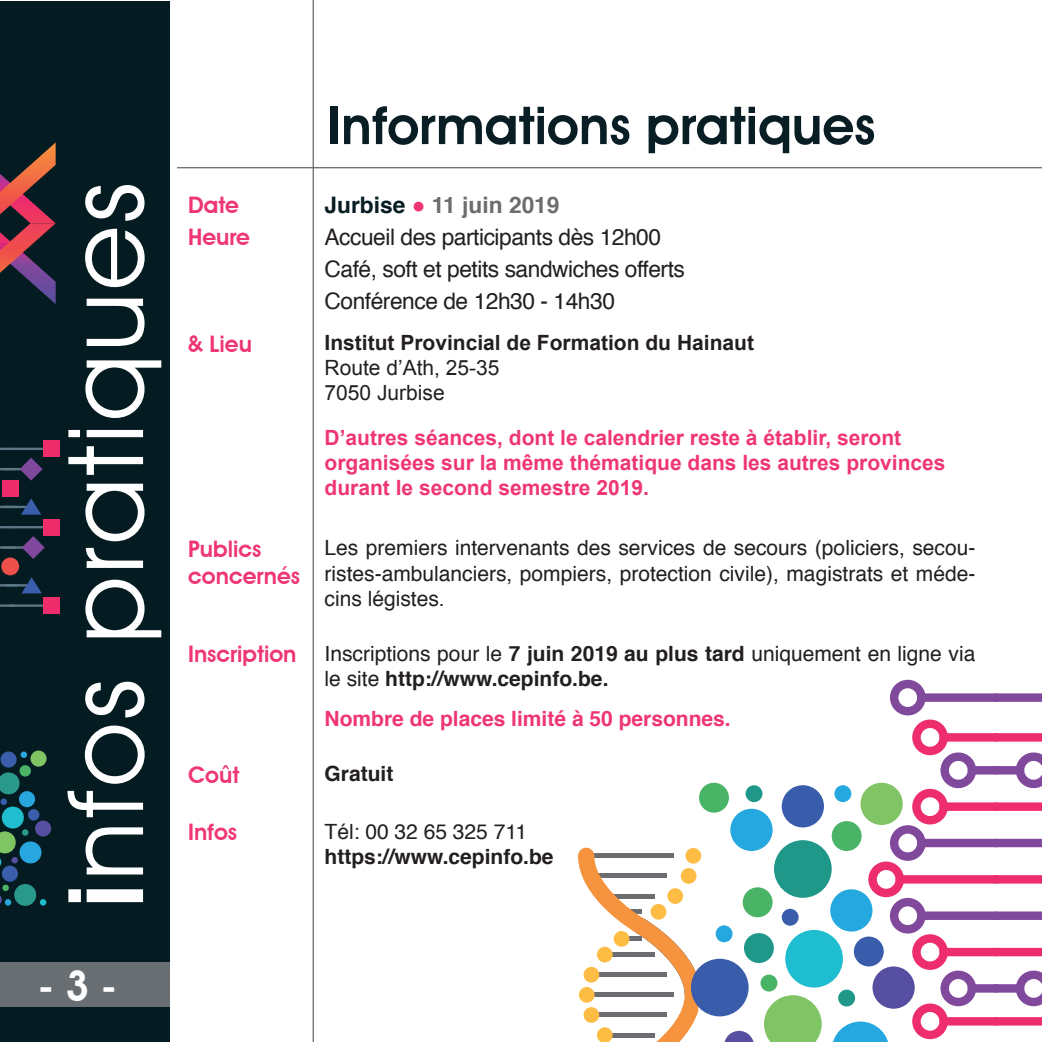
<style>
.page{position:relative;width:1042px;height:1042px;background:#fff}
.page>*{position:absolute;margin:0;border:0;box-sizing:border-box;transform-origin:0 0}
.t1{font:105px "Avant Garde IT Cby BT";letter-spacing:.03em;color:#fff}
.t2{font:600 52.5px "Avant Garde IT Cby BT";color:#091e24}
.t3{font:600 42px "Avant Garde IT Cby BT";color:#fff}
.t4{font:22.75px/32.2px "Helvetica";letter-spacing:-.02em;color:#231f20}
.t5{font:600 22.75px/32.2px "Avant Garde IT Cby BT";color:#ef3674}
.t6{font:21px/25.2px "Helvetica";color:#231f20;text-align:justify}
.t7{font:700 21px/25.2px "Arial";color:#ef3674}
.t8{font:700 21px "Arial";color:#231f20}
.t9{font:700 21px "Helvetica";color:#ef3674}
.t10{font:700 21px "Helvetica";color:#231f20}
.t11{font:21px/25.2px "Arial";color:#231f20}
.s1{font-weight:600}
.s2{font-weight:700;color:#091e24}
.s3{font-family:"Arial";font-weight:700;color:#ef3674}
.s4{font-weight:700;color:#6c6d70}
.s5{color:#ee2e6c}
.s6{font-family:"Avant Garde IT Cby BT";font-weight:600;font-size:22.75px;color:#ef3674}
.s7{font-weight:700}
</style>
<div class="page">
<hr style="left:313px;top:0;width:1px;height:1042px;background:#6c6d70">
<hr style="left:177px;top:167px;width:865px;height:1px;background:#6c6d70">
<div style="left:0;top:1px;width:170px;height:1041px;background:#051b22"></div>
<hr style="left:9px;top:526px;width:37px;height:2px;background:#5c7884">
<svg style="left:0;top:526px;width:9px;height:2px"></svg>
<hr style="left:2px;top:546px;width:25px;height:3px;background:#5c7884">
<svg style="left:0;top:546px;width:16px;height:3px"></svg>
<hr style="left:9px;top:604px;width:37px;height:3px;background:#5c7884">
<svg style="left:0;top:604px;width:15px;height:3px"></svg>
<hr style="left:9px;top:448px;width:37px;height:2px;background:#5c7884">
<svg style="left:0;top:448px;width:9px;height:2px"></svg>
<div style="left:1px;top:557px;width:18px;height:18px;background:#ef5049;border-radius:50%"></div>
<div style="left:2px;top:480px;width:16px;height:16px;background:#ee2c6c"></div>
<div style="left:43px;top:519px;width:17px;height:16px;background:#ee2c6c"></div>
<div style="left:43px;top:441px;width:17px;height:16px;background:#ee2c6c"></div>
<svg style="left:22px;top:536px;width:23px;height:23px"></svg>
<svg style="left:0;top:458px;width:43px;height:22px"></svg>
<svg style="left:0;top:498px;width:41px;height:17px"></svg>
<svg style="left:0;top:577px;width:42px;height:16px"></svg>
<div style="left:43px;top:597px;width:17px;height:17px;background:#ee2c6c"></div>
<svg style="left:0;top:142px;width:56px;height:162px"></svg>
<div style="left:20px;top:765px;width:11px;height:11px;background:#4bb366;border-radius:50%"></div>
<div style="left:28px;top:809px;width:11px;height:11px;background:#3a5eab;border-radius:50%"></div>
<div style="left:21px;top:751px;width:6px;height:7px;background:#28a6de;border-radius:50%"></div>
<div style="left:1px;top:798px;width:6px;height:7px;background:#3a5eab;border-radius:50%"></div>
<div style="left:22px;top:829px;width:6px;height:7px;background:#28998a;border-radius:50%"></div>
<div style="left:2px;top:884px;width:7px;height:7px;background:#4bb366;border-radius:50%"></div>
<svg style="left:0;top:895px;width:11px;height:10px"></svg>
<svg style="left:40px;top:899px;width:6px;height:6px"></svg>
<svg style="left:0;top:772px;width:20px;height:22px"></svg>
<div style="left:2px;top:806px;width:22px;height:22px;background:#21becf;border-radius:50%"></div>
<div style="left:20px;top:841px;width:21px;height:22px;background:#28a6de;border-radius:50%"></div>
<svg style="left:0;top:831px;width:18px;height:35px"></svg>
<div style="left:14px;top:884px;width:22px;height:22px;background:#28998a;border-radius:50%"></div>
<div style="left:35px;top:820px;width:16px;height:16px;background:#574fa1;border-radius:50%"></div>
<div style="left:19px;top:791px;width:16px;height:16px;background:#28a6de;border-radius:50%"></div>
<div style="left:2px;top:865px;width:16px;height:16px;background:#3a5eab;border-radius:50%"></div>
<div style="left:31px;top:750px;width:16px;height:16px;background:#7fc564;border-radius:50%"></div>
<div style="left:1px;top:751px;width:16px;height:16px;background:#3a5eab;border-radius:50%"></div>
<div style="left:0;top:962px;width:170px;height:45px;background:#696e73"></div>
<svg style="left:578px;top:847px;width:123px;height:195px"></svg>
<div style="left:895px;top:875px;width:105px;height:8px;background:#ee2e6c;border-radius:4px"></div>
<div style="left:917px;top:839px;width:83px;height:8px;background:#80499c;border-radius:4px"></div>
<div style="left:939px;top:802px;width:61px;height:9px;background:#ee2e6c;border-radius:4px"></div>
<div style="left:967px;top:766px;width:33px;height:8px;background:#80499c;border-radius:4px"></div>
<div style="left:939px;top:733px;width:61px;height:8px;background:#ee2e6c;border-radius:4px"></div>
<div style="left:917px;top:693px;width:83px;height:9px;background:#80499c;border-radius:4px"></div>
<div style="left:917px;top:911px;width:83px;height:9px;background:#80499c;border-radius:4px"></div>
<div style="left:939px;top:948px;width:61px;height:8px;background:#ee2e6c;border-radius:4px"></div>
<div style="left:967px;top:984px;width:33px;height:8px;background:#80499c;border-radius:4px"></div>
<div style="left:939px;top:1017px;width:61px;height:8px;background:#ee2e6c;border-radius:4px"></div>
<svg style="left:992px;top:875px;width:50px;height:8px"></svg>
<svg style="left:998px;top:839px;width:44px;height:8px"></svg>
<svg style="left:991px;top:802px;width:51px;height:9px"></svg>
<div style="left:991px;top:766px;width:33px;height:8px;background:#80499c;border-radius:4px"></div>
<svg style="left:991px;top:733px;width:51px;height:8px"></svg>
<svg style="left:992px;top:693px;width:50px;height:9px"></svg>
<svg style="left:1016px;top:752px;width:26px;height:36px"></svg>
<svg style="left:992px;top:911px;width:50px;height:9px"></svg>
<svg style="left:998px;top:948px;width:44px;height:8px"></svg>
<div style="left:991px;top:984px;width:33px;height:8px;background:#80499c;border-radius:4px"></div>
<svg style="left:991px;top:1017px;width:51px;height:8px"></svg>
<svg style="left:1016px;top:970px;width:26px;height:36px"></svg>
<div style="left:699px;top:783px;width:30px;height:29px;background:#49b366;border-radius:50%"></div>
<div style="left:743px;top:887px;width:29px;height:30px;background:#49b366;border-radius:50%"></div>
<div style="left:744px;top:933px;width:30px;height:30px;background:#1f988a;border-radius:50%"></div>
<div style="left:745px;top:785px;width:17px;height:17px;background:#1f988a;border-radius:50%"></div>
<div style="left:715px;top:925px;width:17px;height:17px;background:#25a7df;border-radius:50%"></div>
<div style="left:782px;top:909px;width:16px;height:16px;background:#3a5dab;border-radius:50%"></div>
<div style="left:760px;top:974px;width:17px;height:17px;background:#49b366;border-radius:50%"></div>
<svg style="left:724px;top:1031px;width:30px;height:11px"></svg>
<div style="left:774px;top:840px;width:57px;height:58px;background:#1f988a;border-radius:50%"></div>
<div style="left:785px;top:930px;width:58px;height:57px;background:#1ebdd0;border-radius:50%"></div>
<svg style="left:831px;top:680px;width:145px;height:362px"></svg>
<svg style="left:764px;top:995px;width:57px;height:47px;background:#93cd7d"></svg>
<div style="left:872px;top:966px;width:43px;height:42px;background:#564fa1;border-radius:50%"></div>
<div style="left:830px;top:889px;width:42px;height:42px;background:#25a7df;border-radius:50%"></div>
<div style="left:860px;top:783px;width:43px;height:42px;background:#80c465;border-radius:50%"></div>
<div style="left:782px;top:785px;width:42px;height:42px;background:#3a5dab;border-radius:50%"></div>
<div style="left:730px;top:809px;width:42px;height:42px;background:#25a7df;border-radius:50%"></div>
<div style="left:691px;top:959px;width:57px;height:57px;background:#3a5dab;border-radius:50%"></div>
<h1 class="t1" style="left:42px;top:908px;width:727px;rotate:-90deg"><span class="s1">i</span>nfos pratiques</h1>
<h3 class="t3" style="left:39px;top:960px;width:79px">- 3 -</h3>
<p class="t5" style="left:188px;top:188px;width:63px">Date<br>Heure</p>
<p class="t5" style="left:188px;top:327px;width:65px">&amp; Lieu</p>
<h2 class="t2" style="left:327px;top:94px;width:549px">Informations pratiques</h2>
<p class="t4" style="left:324px;top:189px;width:362px"><span class="s2">Jurbise</span> <span class="s3">●</span> <span class="s4">11 juin 2019<br></span>Accueil des participants dès 12h00<br>Café, soft et petits sandwiches offerts<br>Conférence de 12h30 - 14h30</p>
<p class="t8" style="left:324px;top:328px;width:431px">Institut Provincial de Formation du Hainaut</p>
<p class="t11" style="left:324px;top:355px;width:177px">Route d’Ath, 25-35<br>7050 Jurbise</p>
<p class="t7" style="left:324px;top:426px;width:622px">D’autres séances, dont le calendrier reste à établir, seront organisées sur la même thématique dans les autres provinces durant le second semestre 2019<span class="s5">.</span></p>
<p class="t5" style="left:188px;top:535px;width:114px;line-height:27.3px">Publics concernés</p>
<p class="t6" style="left:324px;top:536px;width:652px">Les premiers intervenants des services de secours (policiers, secou&shy;ristes-ambulanciers, pompiers, protection civile), magistrats et méde&shy;cins légistes.</p>
<p class="t6" style="left:324px;top:641px;width:652px;text-indent:-136px"><span class="s6">Inscription</span> Inscriptions pour le <span class="s7">7 juin 2019 au plus tard</span> uniquement en ligne via le site <span class="s7">http://www.cepinfo.be.</span></p>
<p class="t9" style="left:324px;top:701px;width:408px">Nombre de places limité à 50 personnes.</p>
<p class="t5" style="left:188px;top:758px;width:53px">Coût</p>
<p class="t10" style="left:324px;top:756px;width:70px">Gratuit</p>
<p class="t5" style="left:188px;top:816px;width:51px">Infos</p>
<p class="t6" style="left:324px;top:819px;width:204px">Tél: 00 32 65 325 711</p>
<p class="t10" style="left:324px;top:839px;width:231px">https://www.cepinfo.be</p>
</div>
